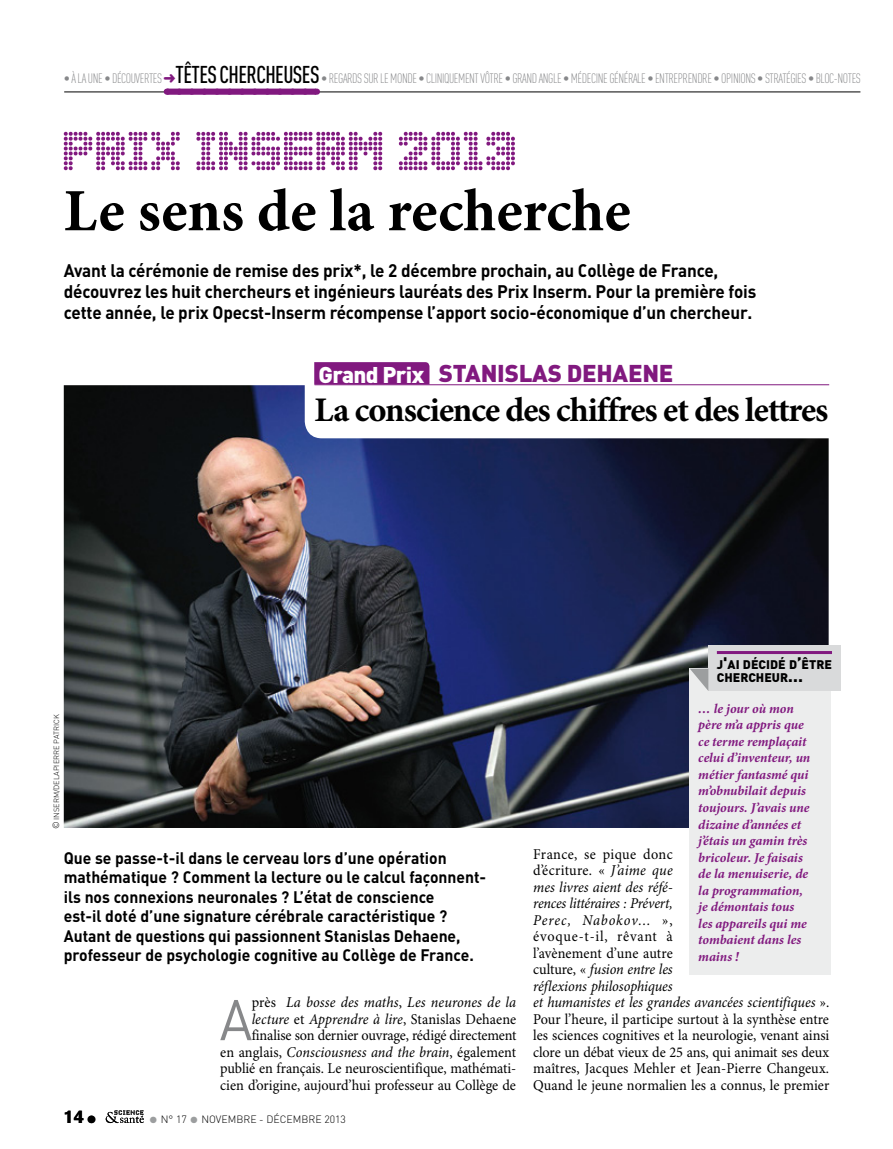
<style>
.page{position:relative;width:893px;height:1149px;background:#fff}
.page>*{position:absolute;margin:0;border:0;box-sizing:border-box;transform-origin:0 0}
.t1{font:700 60px "Minion Pro";color:#000}
.t2{font:56.4px "DIN";color:#87888a;scale:.95 1}
.t3{font:51px "Dolly Dots";color:#81197f}
.t4{font:700 34.5px "Minion Pro";letter-spacing:-.03em;color:#000}
.t5{font:900 24px "DIN";letter-spacing:-.01em;color:#81197f}
.t6{font:900 22.5px "DIN";color:#fff}
.t7{font:700 18px/21px "DIN";letter-spacing:-.01em;color:#000;scale:.95 1}
.t8{font:900 18px "Akzidenz Grotesk";color:#000}
.t9{font:700 16.5px/19.5px "DIN";color:#000;scale:.95 1}
.t10{font:15px/16.5px "Minion Pro";color:#000;text-align:right;scale:.95 1}
.t11{font:italic 700 13.5px/16.5px "Minion Pro";letter-spacing:-.005em;color:#81197f}
.t12{font:300 13.5px "DIN Cond";letter-spacing:-.03em;color:#87888a}
.t13{font:900 12.3px/13.5px "DIN";color:#000}
.t14{font:300 10.5px "DIN";color:#000}
.t15{font:300 7.5px "DIN";color:#000}
.s1{color:#81197f}
.s2{font-weight:500;font-size:24px;color:#000}
.s3{font-size:9px}
.s4{font-style:italic}
.s5{color:#9c9e9f}
.s6{font-size:16.5px}
</style>
<div class="page">
<svg style="left:106px;top:1110px;width:38px;height:12px"></svg>
<img style="left:64px;top:385px;width:765px;height:442px">
<div style="left:690px;top:668px;width:141px;height:306px;background:#eceded"></div>
<div style="left:708px;top:645px;width:132px;height:45px;background:#d9dadb"></div>
<hr style="left:717px;top:650px;width:115px;height:3px;background:#81197f">
<svg style="left:690px;top:668px;width:18px;height:22px"></svg>
<svg style="left:305px;top:362px;width:525px;height:76px"></svg>
<hr style="left:64px;top:91px;width:796px;height:1px;background:#000">
<div style="left:167px;top:89px;width:149px;height:6px;background:#81197f"></div>
<svg style="left:179px;top:94px;width:131px;height:1px"></svg>
<p class="t12" style="left:64px;top:71px;width:799px">• À LA UNE • DÉCOUVERTES <span class="s1">➜</span><span class="s2">TÊTES CHERCHEUSES</span> • REGARDS SUR LE MONDE • CLINIQUEMENT VÔTRE • GRAND ANGLE • MÉDECINE GÉNÉRALE • ENTREPRENDRE • OPINIONS • STRATÉGIES • BLOC-NOTES</p>
<h3 class="t3" style="left:64px;top:132px;width:222px">PRIX INSERM</h3>
<h3 class="t3" style="left:399px;top:132px;width:122px">2013</h3>
<h1 class="t1" style="left:64px;top:175px;width:568px">Le sens de la recherche</h1>
<p class="t7" style="left:64px;top:259px;width:730px">Avant la cérémonie de remise des prix*, le 2 décembre prochain, au Collège de France, découvrez les huit chercheurs et ingénieurs lauréats des Prix Inserm. Pour la première fois cette année, le prix Opecst-Inserm récompense l’apport socio-économique d’un chercheur.</p>
<h3 class="t5" style="left:439px;top:357px;width:236px">STANISLAS DEHAENE</h3>
<h3 class="t4" style="left:314px;top:389px;width:515px">La conscience des chiffres et des lettres</h3>
<h3 class="t6" style="left:319px;top:359px;width:107px">GRAND PRIX</h3>
<p class="t15" style="left:52px;top:828px;width:116px;rotate:-90deg"><span class="s3">©</span> INSERM/DELAPI ERRE PATRICK</p>
<p class="t9" style="left:64px;top:846px;width:446px">Que se passe-t-il dans le cerveau lors d’une opération mathématique ? Comment la lecture ou le calcul façonnent&shy;ils nos connexions neuronales ? L’état de conscience<br>est-il doté d’une signature cérébrale caractéristique ?<br>Autant de questions qui passionnent Stanislas Dehaene, professeur de psychologie cognitive au Collège de France.</p>
<p class="t10" style="left:220px;top:994px;width:313px">près <span class="s4">La bosse des maths</span>, <span class="s4">Les neurones de la lecture</span> et <span class="s4">Apprendre à lire</span>, Stanislas Dehaene finalise son dernier ouvrage, rédigé directement<br>en anglais, <span class="s4">Consciousness and the brain</span>, également publié en français. Le neuroscientifique, mathémati&shy;cien d’origine, aujourd’hui professeur au Collège de</p>
<h2 class="t2" style="left:220px;top:984px;width:36px">A</h2>
<p class="t8" style="left:64px;top:1105px;width:34px">14 ●</p>
<p class="t14" style="left:150px;top:1112px;width:198px"><span class="s5">●</span> N° 17 <span class="s5">●</span> NOVEMBRE - DÉCEMBRE 2013</p>
<p class="t13" style="left:717px;top:657px;width:117px">J<span class="s6">'</span>AI DÉCIDÉ D<span class="s6">’</span>ÊTRE<br>CHERCHEUR<span class="s6">…</span></p>
<p class="t11" style="left:698px;top:700px;width:114px">… le jour où mon père m’a appris que ce terme remplaçait celui d’inventeur, un métier fantasmé qui m’obnubilait depuis toujours. J’avais une dizaine d’années et j’étais un gamin très bricoleur. Je faisais de la menuiserie, de la programmation, je démontais tous les appareils qui me tombaient dans les mains !</p>
<p class="t10" style="left:533px;top:845px;width:313px;text-align:left">France, se pique donc<br>d’écriture. « <span class="s4">J’aime que<br>mes livres aient des réfé-<br>rences littéraires : Prévert,<br>Perec, Nabokov…</span> »,<br>évoque-t-il, rêvant à<br>l’avènement d’une autre<br>culture, « <span class="s4">fusion entre les<br>réflexions philosophiques<br>et humanistes et les grandes avancées scientifiques</span> ».<br>Pour l’heure, il participe surtout à la synthèse entre les sciences cognitives et la neurologie, venant ainsi clore un débat vieux de 25 ans, qui animait ses deux maîtres, Jacques Mehler et Jean-Pierre Changeux.<br>Quand le jeune normalien les a connus, le premier</p>
</div>
